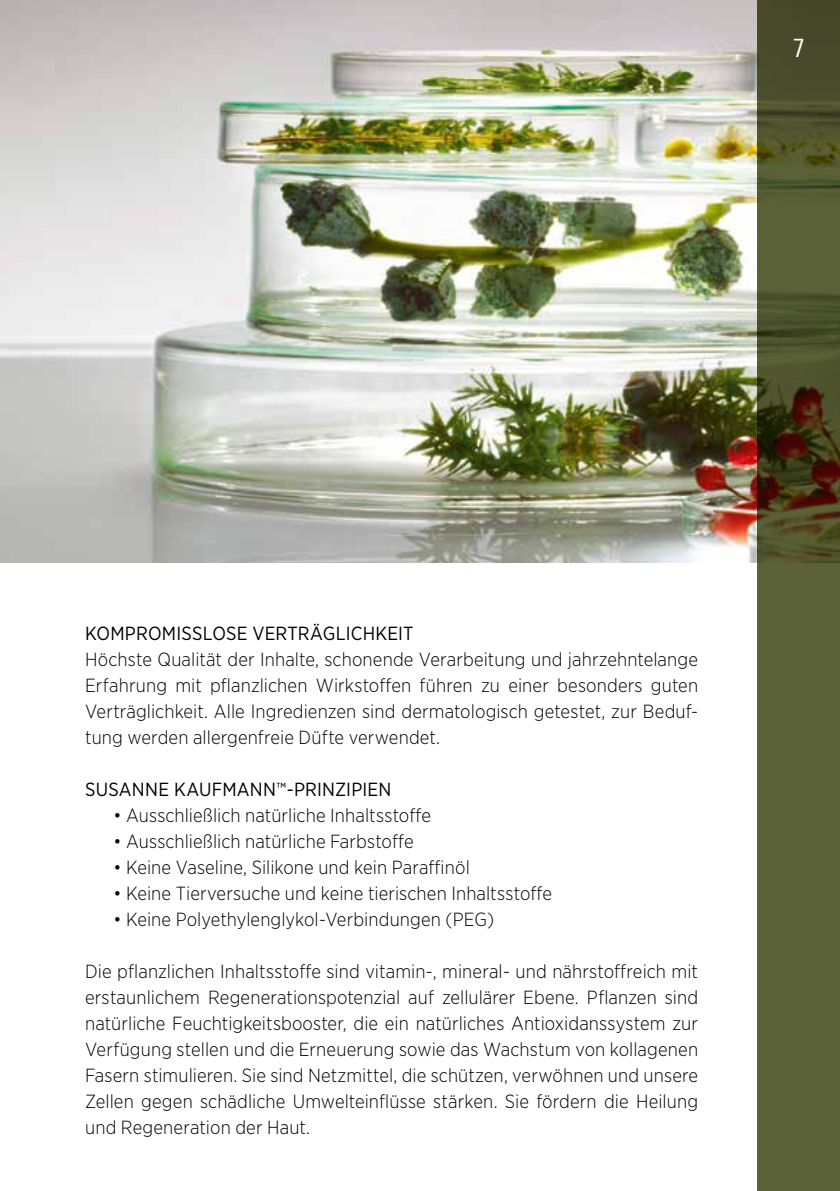
<style>
.page{position:relative;width:840px;height:1191px;background:#fff}
.page>*{position:absolute;margin:0;border:0;box-sizing:border-box;transform-origin:0 0}
.t1{font:28px "Unica One";color:#fff}
.t2{font:300 19px/26px "Gotham Narrow";letter-spacing:.005em;color:#000;text-align:justify}
.t3{font:19px "Gotham Narrow";letter-spacing:.01em;color:#000}
.s1{font-size:16px}
</style>
<div class="page">
<img style="left:0;top:0;width:757px;height:562px">
<svg style="left:757px;top:0;width:82px;height:1191px;background:#545730"></svg>
<h1 class="t1" style="left:791px;top:32px;width:16px">7</h1>
<p class="t3" style="left:85px;top:621px;width:330px">KOMPROMISSLOSE VERTRÄGLICHKEIT</p>
<p class="t2" style="left:85px;top:646px;width:614px">Höchste Qualität der Inhalte, schonende Verarbeitung und jahrzehntelange Erfahrung mit pflanzlichen Wirkstoffen führen zu einer besonders guten Verträglichkeit. Alle Ingredienzen sind dermatologisch getestet, zur Beduf&shy;tung werden allergenfreie Düfte verwendet.</p>
<p class="t3" style="left:85px;top:777px;width:307px">SUSANNE KAUFMANN<span class="s1">™</span>-PRINZIPIEN</p>
<p class="t2" style="left:113px;top:802px;width:319px">• Ausschließlich natürliche Inhaltsstoffe</p>
<p class="t2" style="left:113px;top:828px;width:301px">• Ausschließlich natürliche Farbstoffe</p>
<p class="t2" style="left:113px;top:854px;width:357px">• Keine Vaseline, Silikone und kein Paraffinöl</p>
<p class="t2" style="left:113px;top:880px;width:440px">• Keine Tierversuche und keine tierischen Inhaltsstoffe</p>
<p class="t2" style="left:113px;top:906px;width:382px">• Keine Polyethylenglykol-Verbindungen (PEG)</p>
<p class="t2" style="left:85px;top:958px;width:614px">Die pflanzlichen Inhaltsstoffe sind vitamin-, mineral- und nährstoffreich mit erstaunlichem Regenerationspotenzial auf zellulärer Ebene. Pflanzen sind natürliche Feuchtigkeitsbooster, die ein natürliches Antioxidanssystem zur Verfügung stellen und die Erneuerung sowie das Wachstum von kollagenen Fasern stimulieren. Sie sind Netzmittel, die schützen, verwöhnen und unsere Zellen gegen schädliche Umwelteinflüsse stärken. Sie fördern die Heilung und Regeneration der Haut.</p>
</div>
